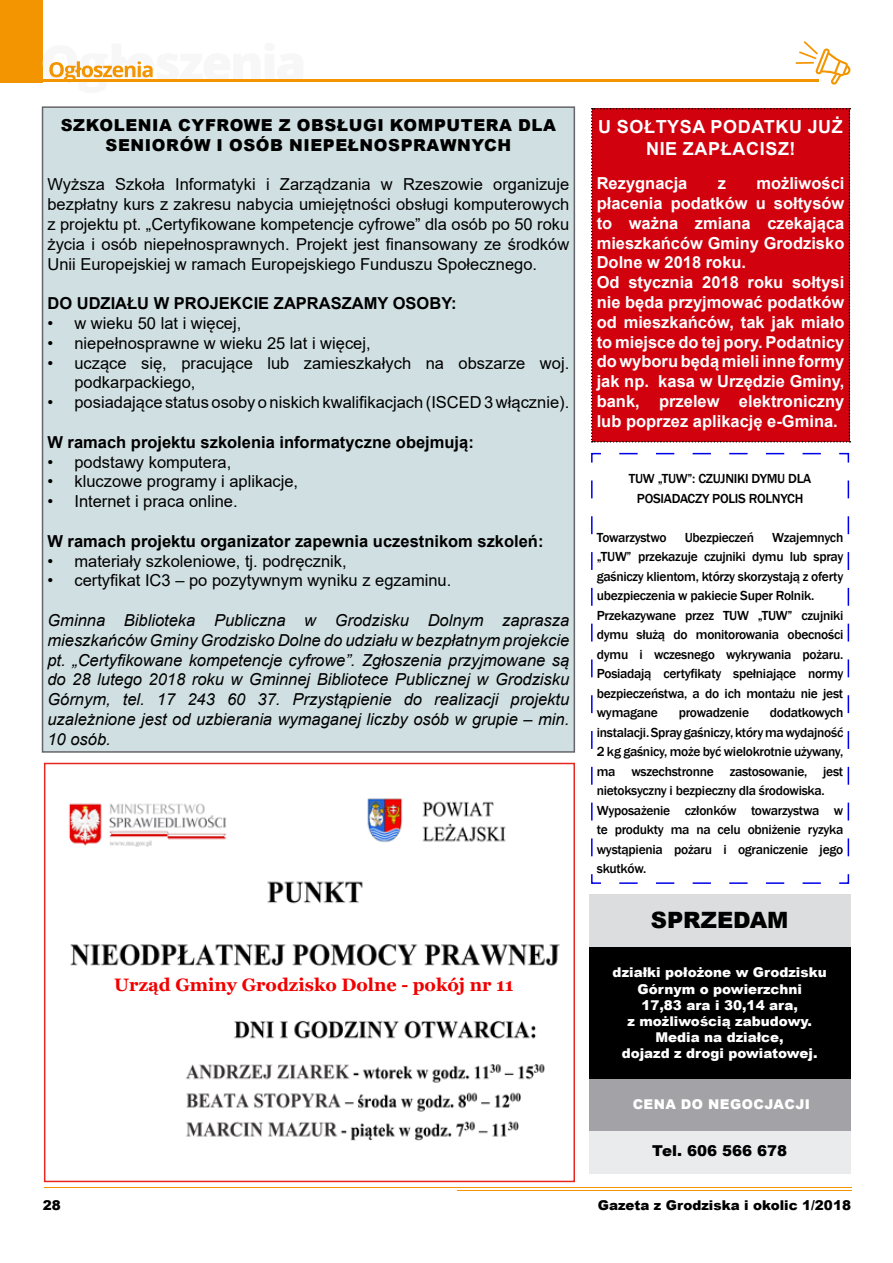
<style>
.page{position:relative;width:893px;height:1263px;background:#fff}
.page>*{position:absolute;margin:0;border:0;box-sizing:border-box;transform-origin:0 0}
.t1{font:900 22.5px "Arial";color:#000}
.t2{font:700 18px "Georgia";color:#f10000}
.t3{font:700 18px "Arial";letter-spacing:.035em;color:#fff}
.t4{font:16.5px/19.8px "Arial";color:#000;text-align:justify}
.t5{font:italic 16.5px/19.8px "Arial";color:#000;text-align:justify}
.t6{font:700 16.5px/19.8px "Arial";color:#fff}
.t7{font:700 16.5px "Arial";color:#000}
.t8{font:900 16.5px "Arial";letter-spacing:.035em;color:#000}
.t9{font:900 15px "Arial";color:#000}
.t10{font:500 13.5px/19.5px "Franklin Gothic";letter-spacing:-.02em;color:#000}
.t11{font:900 13.5px/16.2px "Arial";color:#fff;text-align:center}
.t12{font:900 13.5px "Arial";color:#000}
.t13{font:900 13.5px "Arial";letter-spacing:.035em;color:#fff}
</style>
<div class="page">
<hr style="left:44px;top:1187px;width:807px;height:1px;background:#f39501">
<hr style="left:457px;top:1190px;width:394px;height:1px;background:#f39501">
<div style="left:0;top:0;width:43px;height:82px;background:#f39501"></div>
<svg style="left:49px;top:61px;width:104px;height:22px"></svg>
<hr style="left:43px;top:79px;width:776px;height:3px;background:#f39501">
<svg style="left:796px;top:41px;width:55px;height:44px"></svg>
<div style="left:43px;top:107px;width:531px;height:645px;background:#d0dfe1"></div>
<div style="left:42px;top:106px;width:533px;height:647px;border:2px solid #656469"></div>
<svg style="left:591px;top:452px;width:259px;height:432px"></svg>
<img style="left:69px;top:798px;width:491px;height:343px">
<div style="left:44px;top:763px;width:531px;height:419px;border:2px solid #e72820"></div>
<div style="left:591px;top:108px;width:259px;height:334px;background:#d1010e"></div>
<div style="left:589px;top:894px;width:261px;height:53px;background:#dbddde"></div>
<div style="left:589px;top:947px;width:261px;height:133px;background:#000"></div>
<div style="left:589px;top:1131px;width:261px;height:43px;background:#e9ebec"></div>
<div style="left:589px;top:1080px;width:261px;height:51px;background:#a3a3a7"></div>
<p class="t8" style="left:61px;top:113px;width:39px">Szkol</p>
<p class="t8" style="left:125px;top:113px;width:25px">enia</p>
<p class="t8" style="left:178px;top:113px;width:367px">cyfrowe z obsługi komputera dla</p>
<p class="t8" style="left:106px;top:133px;width:38px">senio</p>
<p class="t8" style="left:166px;top:133px;width:208px">rów i osób ni epełnos</p>
<p class="t8" style="left:401px;top:133px;width:112px">prawnych</p>
<p class="t4" style="left:47px;top:175px;width:523px">Wyższa Szkoła Informatyki i Zarządzania w Rzeszowie organizuje bezpłatny kurs z zakresu nabycia umiejętności obsługi komputerowych z projektu pt. „Certyfikowane kompetencje cyfrowe” dla osób po 50 roku życia i osób niepełnosprawnych. Projekt jest finansowany ze środków Unii Europejskiej w ramach Europejskiego Funduszu Społecznego.</p>
<p class="t7" style="left:47px;top:292px;width:411px">DO UDZIAŁU W PROJEKCIE ZAPRASZAMY OSOBY:</p>
<p class="t4" style="left:47px;top:313px;width:195px">• w wieku 50 lat i więcej,</p>
<p class="t4" style="left:47px;top:333px;width:325px">• niepełnosprawne w wieku 25 lat i więcej,</p>
<p class="t4" style="left:74px;top:353px;width:496px;text-indent:-27px">• uczące się, pracujące lub zamieszkałych na obszarze woj. podkarpackiego,</p>
<p class="t4" style="left:47px;top:392px;width:523px">• posiadające status osoby o niskich kwalifikacjach (ISCED 3 włącznie).</p>
<p class="t7" style="left:47px;top:430px;width:428px">W ramach projektu szkolenia informatyczne obejmują:</p>
<p class="t4" style="left:47px;top:452px;width:185px">• podstawy komputera,</p>
<p class="t4" style="left:47px;top:472px;width:252px">• kluczowe programy i aplikacje,</p>
<p class="t4" style="left:47px;top:491px;width:192px">• Internet i praca online.</p>
<p class="t7" style="left:47px;top:529px;width:498px">W ramach projektu organizator zapewnia uczestnikom szkoleń:</p>
<p class="t4" style="left:47px;top:551px;width:301px">• materiały szkoleniowe, tj. podręcznik,</p>
<p class="t4" style="left:47px;top:571px;width:405px">• certyfikat IC3 – po pozytywnym wyniku z egzaminu.</p>
<p class="t5" style="left:47px;top:610px;width:523px">Gminna Biblioteka Publiczna w Grodzisku Dolnym zaprasza mieszkańców Gminy Grodzisko Dolne do udziału w bezpłatnym projekcie pt. „Certyfikowane kompetencje cyfrowe”. Zgłoszenia przyjmowane są do 28 lutego 2018 roku w Gminnej Bibliotece Publicznej w Grodzisku Górnym, tel. 17 243 60 37. Przystąpienie do realizacji projektu uzależnione jest od uzbierania wymaganej liczby osób w grupie – min.<br>10 osób.</p>
<h2 class="t2" style="left:114px;top:973px;width:401px">Urząd Gminy Grodzisko Dolne - pokój nr 11</h2>
<h2 class="t3" style="left:598px;top:114px;width:33px">U soł</h2>
<h2 class="t3" style="left:656px;top:114px;width:26px">tysa</h2>
<h2 class="t3" style="left:710px;top:114px;width:15px">poda</h2>
<h2 class="t3" style="left:764px;top:114px;width:81px">tku już</h2>
<h2 class="t3" style="left:646px;top:136px;width:50px">nie zapłacisz</h2>
<h2 class="t3" style="left:789px;top:136px;width:7px">!</h2>
<p class="t6" style="left:597px;top:174px;width:92px">Rezygnacja</p>
<p class="t6" style="left:718px;top:174px;width:10px">z</p>
<p class="t6" style="left:597px;top:174px;width:249px;text-indent:160px">możliwości płacenia podatków u sołtysów to ważna zmiana czekająca mieszkańców Gminy Grodzisko<br>Dolne w 2018 roku.<br>Od stycznia 2018 roku sołtysi nie będa przyjmować podatków od mieszkańców, tak jak miało to miejsce do tej pory. Podatnicy do wyboru będą mieli inne formy jak np. kasa w Urzędzie Gminy, bank, przelew elektroniczny lub poprzez aplikację e-Gmina.</p>
<p class="t10" style="left:629px;top:469px;width:84px">TUW „TUW”: Czujniki</p>
<p class="t10" style="left:752px;top:469px;width:9px">dymu</p>
<p class="t10" style="left:788px;top:469px;width:9px">dla</p>
<p class="t10" style="left:637px;top:489px;width:9px">posiadaczy</p>
<p class="t10" style="left:712px;top:489px;width:8px">polis</p>
<p class="t10" style="left:749px;top:489px;width:9px">rolnych</p>
<p class="t10" style="left:597px;top:528px;width:71px">Towarzystwo</p>
<p class="t10" style="left:685px;top:528px;width:71px">Ubezpieczeń</p>
<p class="t10" style="left:597px;top:528px;width:248px;text-indent:175px">Wzajemnych „TUW” przekazuje czujniki dymu lub spray gaśniczy klientom, którzy skorzystają z oferty ubezpieczenia w pakiecie Super Rolnik.<br>Przekazywane przez TUW „TUW” czujniki dymu służą do monitorowania obecności dymu i wczesnego wykrywania pożaru.<br>Posiadają certyfikaty spełniające normy bezpieczeństwa, a do ich montażu nie jest wymagane</p>
<p class="t10" style="left:597px;top:703px;width:248px;text-indent:173px">dodatkowych instalacji. Spray gaśniczy, który ma wydajność 2 kg gaśnicy, może być wielokrotnie używany, ma wszechstronne zastosowanie, jest nietoksyczny i bezpieczny dla środowiska.<br>Wyposażenie członków towarzystwa w te produkty ma na celu obniżenie ryzyka wystąpienia pożaru i ograniczenie jego skutków.</p>
<p class="t10" style="left:679px;top:703px;width:72px">prowadzenie</p>
<h1 class="t1" style="left:651px;top:903px;width:34px">SPRZED</h1>
<h1 class="t1" style="left:750px;top:903px;width:37px">AM</h1>
<p class="t11" style="left:613px;top:964px;width:216px">działki położone w Grodzisku<br>Górnym o powierzchni<br>17,83 ara i 30,14 ara,<br>z możliwością zabudowy.<br>Media na działce,<br>dojazd z drogi powiatowej.</p>
<p class="t13" style="left:633px;top:1094px;width:177px">cena do n egocjacji</p>
<p class="t9" style="left:652px;top:1139px;width:136px">Tel. 606 566 678</p>
<p class="t12" style="left:43px;top:1195px;width:20px">28</p>
<p class="t12" style="left:598px;top:1196px;width:255px">Gazeta z Grodziska i okolic 1/2018</p>
</div>
